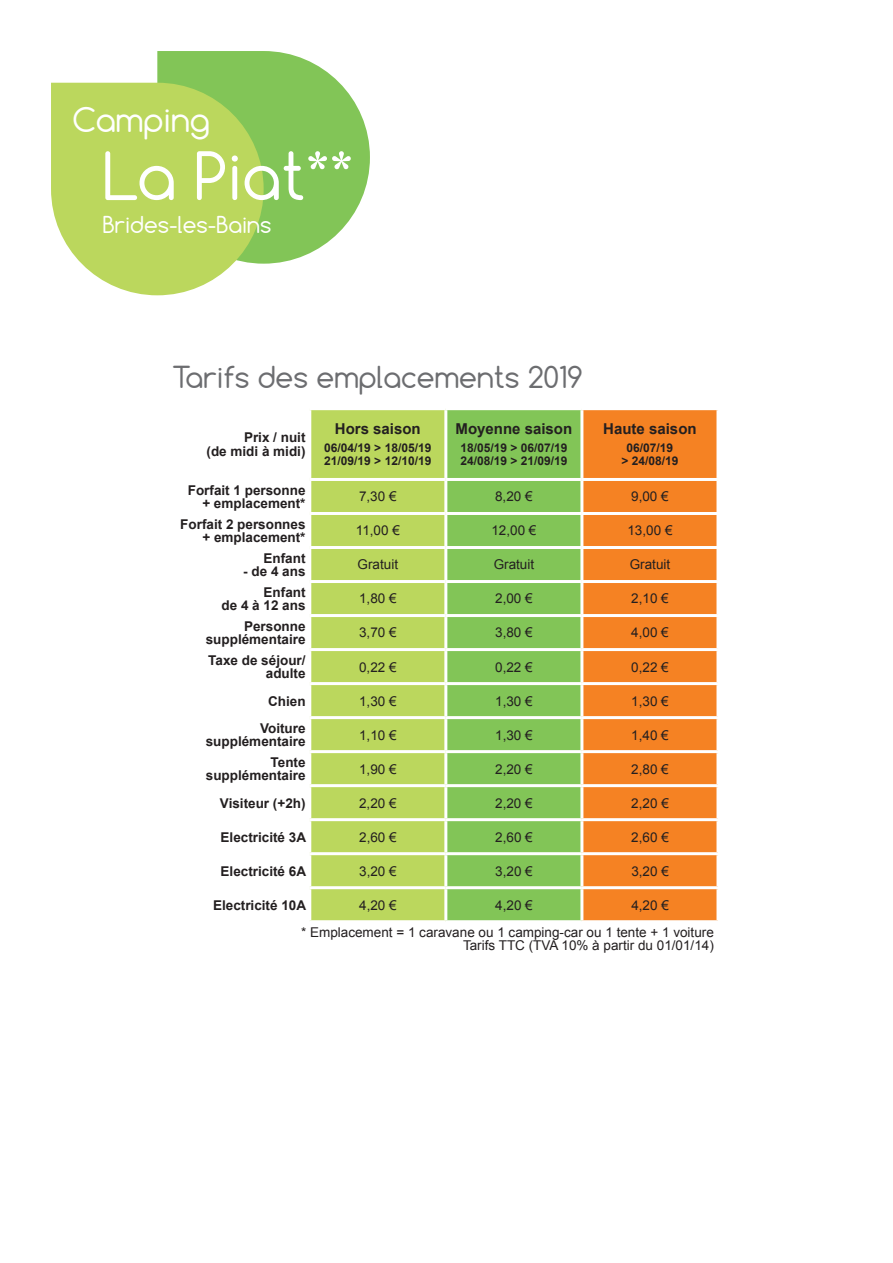
<style>
.page{position:relative;width:893px;height:1263px;background:#fff}
.page>*{position:absolute;margin:0;border:0;box-sizing:border-box;transform-origin:0 0}
.t1{font:62.55px "Comfortaa";color:#fff}
.t2{font:32.1px "Comfortaa";color:#fff}
.t3{font:28.5px "Comfortaa";color:#6c6d70}
.t4{font:21.9px "Comfortaa";color:#fff}
.t5{font:700 15px "Arial";color:#231f20}
.t6{font:13.5px/27.3px "Arial";color:#231f20}
.t7{font:700 13.5px/13.5px "Arial";color:#231f20;text-align:right}
.t8{font:700 12px/13.5px "Arial";color:#231f20}
</style>
<div class="page">
<div style="left:311px;top:410px;width:133px;height:510px;background:#bbd75d"></div>
<div style="left:447px;top:410px;width:133px;height:510px;background:#82c557"></div>
<div style="left:583px;top:410px;width:133px;height:510px;background:#f58223"></div>
<hr style="left:310px;top:478px;width:136px;height:3px;background:#fff">
<hr style="left:446px;top:478px;width:136px;height:3px;background:#fff">
<hr style="left:582px;top:478px;width:137px;height:3px;background:#fff">
<hr style="left:310px;top:512px;width:136px;height:3px;background:#fff">
<hr style="left:446px;top:512px;width:136px;height:3px;background:#fff">
<hr style="left:582px;top:512px;width:137px;height:3px;background:#fff">
<hr style="left:310px;top:546px;width:136px;height:3px;background:#fff">
<hr style="left:446px;top:546px;width:136px;height:3px;background:#fff">
<hr style="left:582px;top:546px;width:137px;height:3px;background:#fff">
<hr style="left:310px;top:580px;width:136px;height:3px;background:#fff">
<hr style="left:446px;top:580px;width:136px;height:3px;background:#fff">
<hr style="left:582px;top:580px;width:137px;height:3px;background:#fff">
<hr style="left:310px;top:614px;width:136px;height:3px;background:#fff">
<hr style="left:446px;top:614px;width:136px;height:3px;background:#fff">
<hr style="left:582px;top:614px;width:137px;height:3px;background:#fff">
<hr style="left:310px;top:648px;width:136px;height:3px;background:#fff">
<hr style="left:446px;top:648px;width:136px;height:3px;background:#fff">
<hr style="left:582px;top:648px;width:137px;height:3px;background:#fff">
<hr style="left:310px;top:682px;width:136px;height:3px;background:#fff">
<hr style="left:446px;top:682px;width:136px;height:3px;background:#fff">
<hr style="left:582px;top:682px;width:137px;height:3px;background:#fff">
<hr style="left:310px;top:716px;width:136px;height:3px;background:#fff">
<hr style="left:446px;top:716px;width:136px;height:3px;background:#fff">
<hr style="left:582px;top:716px;width:137px;height:3px;background:#fff">
<hr style="left:310px;top:750px;width:136px;height:3px;background:#fff">
<hr style="left:446px;top:750px;width:136px;height:3px;background:#fff">
<hr style="left:582px;top:750px;width:137px;height:3px;background:#fff">
<hr style="left:310px;top:784px;width:136px;height:3px;background:#fff">
<hr style="left:446px;top:784px;width:136px;height:3px;background:#fff">
<hr style="left:582px;top:784px;width:137px;height:3px;background:#fff">
<hr style="left:310px;top:818px;width:136px;height:3px;background:#fff">
<hr style="left:446px;top:818px;width:136px;height:3px;background:#fff">
<hr style="left:582px;top:818px;width:137px;height:3px;background:#fff">
<hr style="left:310px;top:852px;width:136px;height:3px;background:#fff">
<hr style="left:446px;top:852px;width:136px;height:3px;background:#fff">
<hr style="left:582px;top:852px;width:137px;height:3px;background:#fff">
<hr style="left:310px;top:886px;width:136px;height:3px;background:#fff">
<hr style="left:446px;top:886px;width:136px;height:3px;background:#fff">
<hr style="left:582px;top:886px;width:137px;height:3px;background:#fff">
<svg style="left:157px;top:51px;width:213px;height:213px;fill:#82c557"></svg>
<svg style="left:51px;top:83px;width:213px;height:212px;background:#bdd96b"></svg>
<h2 class="t2" style="left:72px;top:100px;width:139px">Camping</h2>
<h1 class="t1" style="left:103px;top:137px;width:252px">La Piat**</h1>
<h3 class="t4" style="left:103px;top:211px;width:170px">Brides-les-Bains</h3>
<h3 class="t3" style="left:172px;top:359px;width:412px">Tarifs des emplacements 2019</h3>
<p class="t7" style="left:207px;top:431px;width:101px">Prix / nuit<br>(de midi à midi)</p>
<p class="t5" style="left:335px;top:419px;width:87px">Hors saison</p>
<p class="t8" style="left:324px;top:441px;width:109px">06/04/19 &gt; 18/05/19<br>21/09/19 &gt; 12/10/19</p>
<p class="t5" style="left:456px;top:419px;width:118px">Moyenne saison</p>
<p class="t8" style="left:460px;top:441px;width:109px">18/05/19 &gt; 06/07/19<br>24/08/19 &gt; 21/09/19</p>
<p class="t5" style="left:603px;top:419px;width:95px">Haute saison</p>
<p class="t8" style="left:621px;top:441px;width:59px;text-align:center">06/07/19<br>&gt; 24/08/19</p>
<p class="t7" style="left:188px;top:484px;width:119px">Forfait 1 personne + emplacement*</p>
<p class="t6" style="left:359px;top:483px;width:39px">7,30 €</p>
<p class="t6" style="left:495px;top:483px;width:39px">8,20 €</p>
<p class="t6" style="left:631px;top:483px;width:39px">9,00 €</p>
<p class="t7" style="left:180px;top:518px;width:127px">Forfait 2 personnes + emplacement*</p>
<p class="t6" style="left:356px;top:517px;width:46px">11,00 €</p>
<p class="t6" style="left:491px;top:517px;width:47px">12,00 €</p>
<p class="t6" style="left:627px;top:517px;width:47px">13,00 €</p>
<p class="t7" style="left:264px;top:552px;width:43px">Enfant</p>
<p class="t7" style="left:243px;top:565px;width:64px">- de 4 ans</p>
<p class="t6" style="left:358px;top:551px;width:42px">Gratuit</p>
<p class="t6" style="left:494px;top:551px;width:42px">Gratuit</p>
<p class="t6" style="left:630px;top:551px;width:42px">Gratuit</p>
<p class="t7" style="left:222px;top:586px;width:86px">Enfant<br>de 4 à 12 ans</p>
<p class="t6" style="left:359px;top:585px;width:39px">1,80 €</p>
<p class="t6" style="left:495px;top:585px;width:39px">2,00 €</p>
<p class="t6" style="left:631px;top:585px;width:39px">2,10 €</p>
<p class="t7" style="left:206px;top:620px;width:101px">Personne supplémentaire</p>
<p class="t6" style="left:359px;top:619px;width:39px">3,70 €</p>
<p class="t6" style="left:495px;top:619px;width:39px">3,80 €</p>
<p class="t6" style="left:631px;top:619px;width:39px">4,00 €</p>
<p class="t7" style="left:208px;top:654px;width:99px">Taxe de séjour/ adulte</p>
<p class="t6" style="left:359px;top:653px;width:39px">0,22 €</p>
<p class="t6" style="left:495px;top:653px;width:39px">0,22 €</p>
<p class="t6" style="left:631px;top:653px;width:39px">0,22 €</p>
<p class="t7" style="left:268px;top:694px;width:39px">Chien</p>
<p class="t6" style="left:359px;top:687px;width:39px">1,30 €</p>
<p class="t6" style="left:495px;top:687px;width:39px">1,30 €</p>
<p class="t6" style="left:631px;top:687px;width:39px">1,30 €</p>
<p class="t7" style="left:206px;top:722px;width:101px">Voiture supplémentaire</p>
<p class="t6" style="left:359px;top:721px;width:39px">1,10 €</p>
<p class="t6" style="left:495px;top:721px;width:39px">1,30 €</p>
<p class="t6" style="left:631px;top:721px;width:39px">1,40 €</p>
<p class="t7" style="left:206px;top:756px;width:101px">Tente supplémentaire</p>
<p class="t6" style="left:359px;top:755px;width:39px">1,90 €</p>
<p class="t6" style="left:495px;top:755px;width:39px">2,20 €</p>
<p class="t6" style="left:631px;top:755px;width:39px">2,80 €</p>
<p class="t7" style="left:220px;top:796px;width:87px">Visiteur (+2h)</p>
<p class="t6" style="left:359px;top:789px;width:39px">2,20 €</p>
<p class="t6" style="left:495px;top:789px;width:39px">2,20 €</p>
<p class="t6" style="left:631px;top:789px;width:39px">2,20 €</p>
<p class="t7" style="left:221px;top:831px;width:87px">Electricité 3A</p>
<p class="t6" style="left:359px;top:823px;width:39px">2,60 €</p>
<p class="t6" style="left:495px;top:823px;width:39px">2,60 €</p>
<p class="t6" style="left:631px;top:823px;width:39px">2,60 €</p>
<p class="t7" style="left:221px;top:865px;width:87px">Electricité 6A</p>
<p class="t6" style="left:359px;top:857px;width:39px">3,20 €</p>
<p class="t6" style="left:495px;top:857px;width:39px">3,20 €</p>
<p class="t6" style="left:631px;top:857px;width:39px">3,20 €</p>
<p class="t7" style="left:213px;top:899px;width:95px">Electricité 10A</p>
<p class="t6" style="left:359px;top:891px;width:39px">4,20 €</p>
<p class="t6" style="left:495px;top:891px;width:39px">4,20 €</p>
<p class="t6" style="left:301px;top:891px;width:414px;text-indent:330px">4,20 €<br>* Emplacement = 1 caravane ou 1 camping-car ou 1 tente + 1 voiture</p>
<p class="t6" style="left:463px;top:932px;width:252px">Tarifs TTC (TVA 10% à partir du 01/01/14)</p>
</div>
